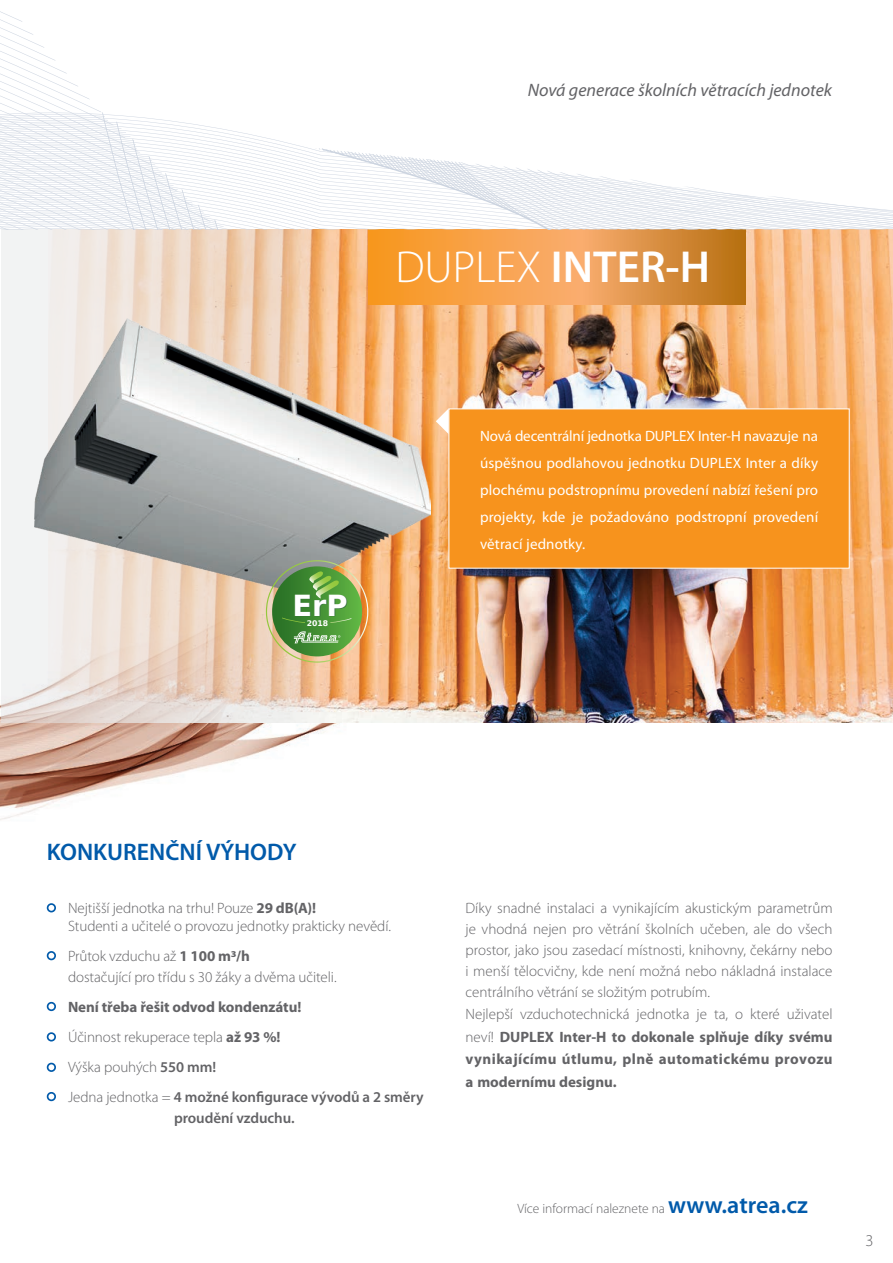
<style>
.page{position:relative;width:893px;height:1263px;background:#fff}
.page>*{position:absolute;margin:0;border:0;box-sizing:border-box;transform-origin:0 0}
.t1{font:600 45px "Myriad Pro";color:#fff}
.t2{font:700 28.95px "DejaVu Sans";color:#fff}
.t3{font:600 24px "Myriad Pro";color:#015aaa}
.t4{font:italic 18px "Myriad Pro";color:#636366}
.t5{font:300 16.5px "Myriad Pro";color:#636366}
.t6{font:300 15px/21px "Myriad Pro";letter-spacing:-.005em;color:#636366}
.t7{font:15px/27px "Myriad Pro";letter-spacing:.01em;color:#fff;text-align:justify}
.t8{font:700 15px/22.5px "Myriad Pro";color:#636366;text-align:justify}
.t9{font:600 15px/21px "Myriad Pro";letter-spacing:-.005em;color:#636366}
.t10{font:300 13.5px "Myriad Pro";color:#636366}
.t11{font:700 7.8px "DejaVu Sans";color:#fff}
.s1{font-weight:300}
.s2{font-weight:700}
.s3{font-weight:600}
.s4{font-weight:600;font-size:24px;color:#015aaa}
</style>
<div class="page">
<img style="left:0;top:723px;width:339px;height:97px">
<img style="left:0;top:230px;width:1px;height:493px">
<img style="left:373px;top:230px;width:520px;height:493px">
<svg style="left:1px;top:230px;width:372px;height:493px"></svg>
<div style="left:47px;top:903px;width:9px;height:9px;border:2px solid #015aaa;border-radius:50%"></div>
<div style="left:47px;top:951px;width:9px;height:9px;border:2px solid #015aaa;border-radius:50%"></div>
<div style="left:47px;top:1002px;width:9px;height:9px;border:2px solid #015aaa;border-radius:50%"></div>
<div style="left:47px;top:1032px;width:9px;height:9px;border:2px solid #015aaa;border-radius:50%"></div>
<div style="left:47px;top:1063px;width:9px;height:9px;border:2px solid #015aaa;border-radius:50%"></div>
<div style="left:47px;top:1092px;width:9px;height:9px;border:2px solid #015aaa;border-radius:50%"></div>
<svg style="left:369px;top:230px;width:376px;height:74px;background:#e99843"></svg>
<img style="left:35px;top:318px;width:396px;height:272px">
<img style="left:266px;top:560px;width:102px;height:103px">
<div style="left:449px;top:408px;width:401px;height:160px;background:#f7931d;border:1px solid #fff"></div>
<svg style="left:436px;top:408px;width:13px;height:26px"></svg>
<svg style="left:0;top:11px;width:893px;height:219px"></svg>
<p class="t4" style="left:528px;top:81px;width:306px">Nová generace školních větracích jednotek</p>
<p class="t1" style="left:395px;top:242px;width:316px"><span class="s1">DUPLEX</span> INTER-H</p>
<p class="t2" style="left:292px;top:581px;width:57px">ErP</p>
<p class="t11" style="left:307px;top:616px;width:23px">2018</p>
<p class="t7" style="left:480px;top:423px;width:340px">Nová decentrální jednotka DUPLEX Inter-H navazuje na úspěšnou podlahovou jednotku DUPLEX Inter a díky plochému podstropnímu provedení nabízí řešení pro projekty, kde je požadováno podstropní provedení větrací jednotky.</p>
<p class="t3" style="left:47px;top:838px;width:251px">KONKURENČNÍ VÝHODY</p>
<p class="t6" style="left:68px;top:899px;width:324px;line-height:18px">Nejtišší jednotka na trhu! Pouze <span class="s2">29 dB(A)!<br></span>Studenti a učitelé o provozu jednotky prakticky nevědí.</p>
<p class="t6" style="left:68px;top:945px;width:183px">Průtok vzduchu až <span class="s2">1 100 m3/h</span></p>
<p class="t6" style="left:68px;top:966px;width:270px">dostačující pro třídu s 30 žáky a dvěma učiteli.</p>
<p class="t8" style="left:68px;top:996px;width:235px">Není třeba řešit odvod kondenzátu!</p>
<p class="t6" style="left:68px;top:1026px;width:214px">Účinnost rekuperace tepla <span class="s2">až 93 %!</span></p>
<p class="t6" style="left:68px;top:1056px;width:150px">Výška pouhých <span class="s3">550 mm!</span></p>
<p class="t9" style="left:174px;top:1086px;width:251px;text-indent:-106px"><span class="s1">Jedna jednotka =</span> 4 možné konfigurace vývodů a 2 směry proudění vzduchu.</p>
<p class="t6" style="left:466px;top:897px;width:369px;text-align:justify">Díky snadné instalaci a vynikajícím akustickým parametrům je vhodná nejen pro větrání školních učeben, ale do všech prostor, jako jsou zasedací místnosti, knihovny, čekárny nebo i menší tělocvičny, kde není možná nebo nákladná instalace centrálního větrání se složitým potrubím.</p>
<p class="t8" style="left:466px;top:1003px;width:369px"><span class="s1">Nejlepší vzduchotechnická jednotka je ta, o které uživatel neví!</span> DUPLEX Inter-H to dokonale splňuje díky svému vynikajícímu útlumu, plně automatickému provozu a modernímu designu.</p>
<p class="t10" style="left:517px;top:1201px;width:292px">Více informací naleznete na <span class="s4">www.atrea.cz</span></p>
<p class="t5" style="left:865px;top:1231px;width:10px">3</p>
</div>
